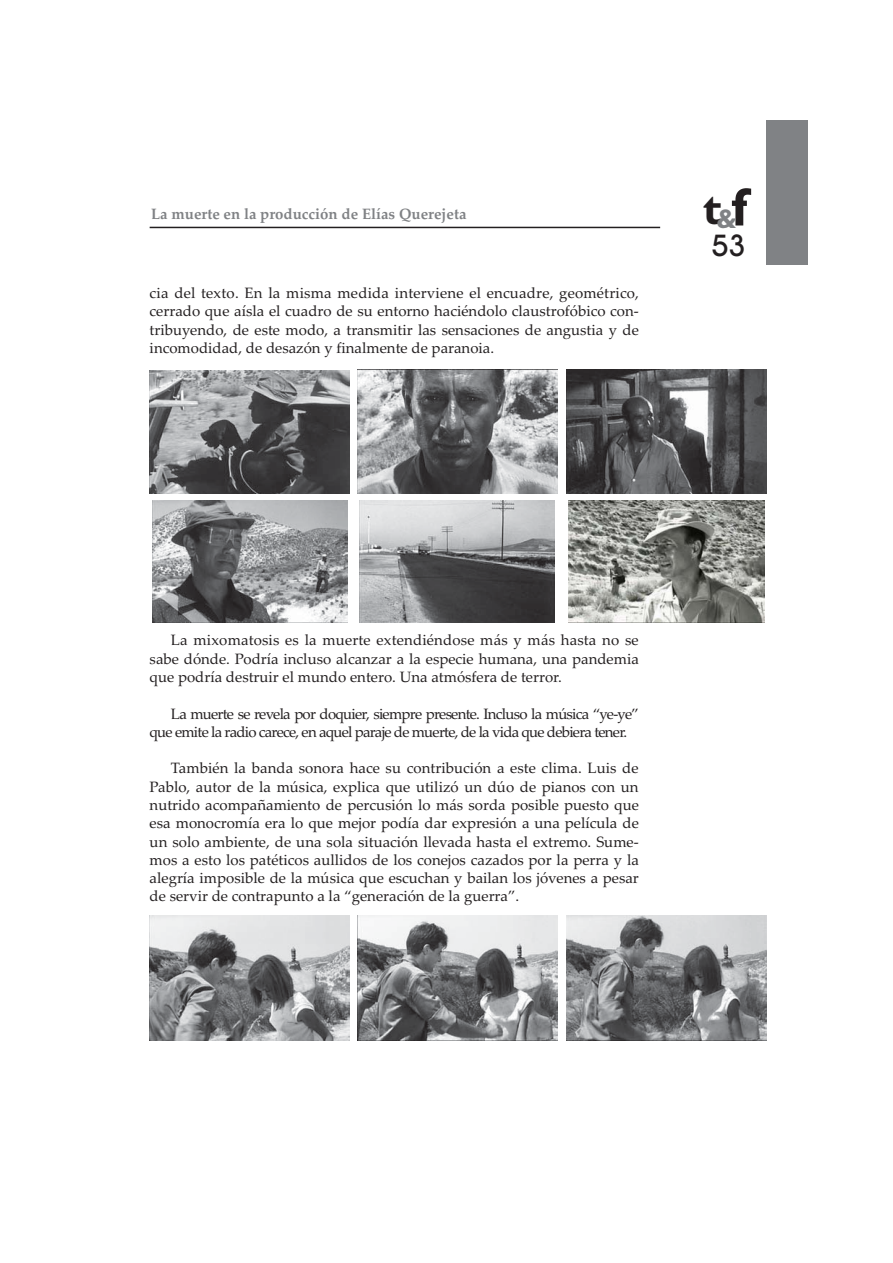
<style>
.page{position:relative;width:893px;height:1263px;background:#fff}
.page>*{position:absolute;margin:0;border:0;box-sizing:border-box;transform-origin:0 0}
.t1{font:700 45px "Gill Sans";color:#231f20}
.t2{font:500 30px "Avant Garde IT Cby BT";color:#231f20}
.t3{font:15px/18.3px "Palatino Linotype";color:#231f20;text-align:justify}
.t4{font:15px/18.3px "Palatino Linotype";letter-spacing:-.05em;color:#231f20}
.t5{font:700 15px "Palatino Linotype";color:#808285}
.s1{font-size:54px}
</style>
<div class="page">
<div style="left:766px;top:121px;width:41px;height:144px;background:#808285"></div>
<hr style="left:150px;top:227px;width:510px;height:1px;background:#231f20">
<img style="left:150px;top:370px;width:199px;height:124px">
<img style="left:357px;top:370px;width:200px;height:124px">
<img style="left:566px;top:370px;width:200px;height:124px">
<img style="left:152px;top:500px;width:195px;height:123px">
<img style="left:359px;top:500px;width:195px;height:123px">
<img style="left:569px;top:500px;width:195px;height:123px">
<img style="left:150px;top:916px;width:199px;height:125px">
<img style="left:357px;top:916px;width:200px;height:124px">
<img style="left:566px;top:916px;width:200px;height:124px">
<p class="t5" style="left:151px;top:205px;width:317px">La muerte en la producción de Elías Querejeta</p>
<p class="t3" style="left:150px;top:285px;width:491px">cia del texto. En la misma medida interviene el encuadre, geométrico, cerrado que aísla el cuadro de su entorno haciéndolo claustrofóbico con&shy;tribuyendo, de este modo, a transmitir las sensaciones de angustia y de incomodidad, de desazón y finalmente de paranoia.</p>
<h1 class="t1" style="left:703px;top:182px;width:46px">t<sub>&amp;</sub><span class="s1">f</span></h1>
<h2 class="t2" style="left:711px;top:235px;width:36px">53</h2>
<p class="t3" style="left:150px;top:633px;width:491px;text-indent:21px">La mixomatosis es la muerte extendiéndose más y más hasta no se sabe dónde. Podría incluso alcanzar a la especie humana, una pandemia que podría destruir el mundo entero. Una atmósfera de terror.</p>
<p class="t4" style="left:150px;top:706px;width:491px;text-indent:21px">La muerte se revela por doquier, siempre presente. Incluso la música “ye-ye” que emite la radio carece, en aquel paraje de muerte, de la vida que debiera tener.</p>
<p class="t3" style="left:150px;top:761px;width:491px;text-indent:21px">También la banda sonora hace su contribución a este clima. Luis de Pablo, autor de la música, explica que utilizó un dúo de pianos con un nutrido acompañamiento de percusión lo más sorda posible puesto que esa monocromía era lo que mejor podía dar expresión a una película de un solo ambiente, de una sola situación llevada hasta el extremo. Sume&shy;mos a esto los patéticos aullidos de los conejos cazados por la perra y la alegría imposible de la música que escuchan y bailan los jóvenes a pesar de servir de contrapunto a la “generación de la guerra”.</p>
</div>
